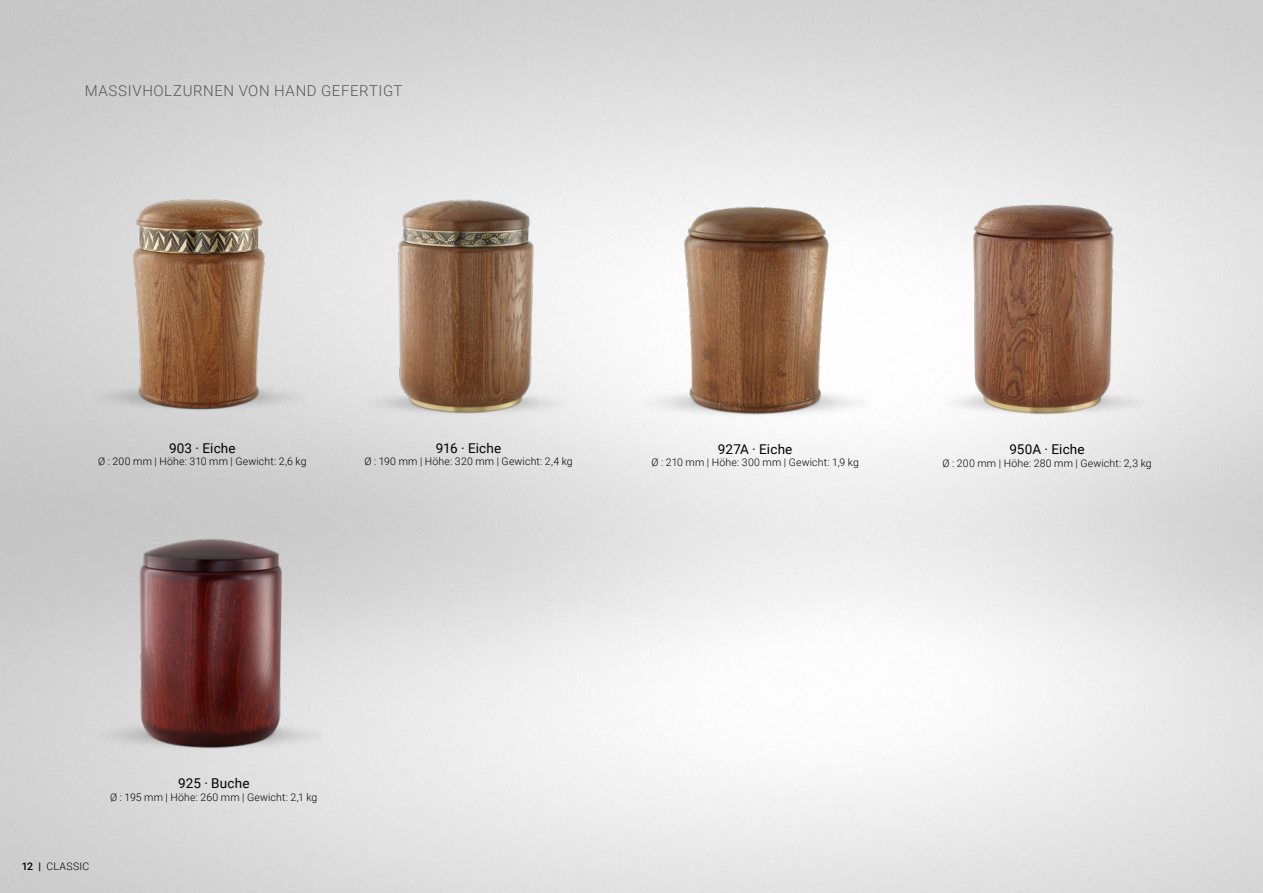
<style>
.page{position:relative;width:1263px;height:893px;background:#fff}
.page>*{position:absolute;margin:0;border:0;box-sizing:border-box;transform-origin:0 0}
.t1{font:300 15px "Roboto";letter-spacing:.04em;color:#575756}
.t2{font:13.5px "Roboto";letter-spacing:.015em;color:#000}
.t3{font:300 10.5px "Roboto";letter-spacing:.02em;color:#000}
.s1{font-weight:500}
</style>
<div class="page">
<img style="left:85px;top:197px;width:226px;height:256px">
<img style="left:365px;top:196px;width:207px;height:259px">
<img style="left:621px;top:198px;width:268px;height:259px">
<img style="left:940px;top:200px;width:214px;height:257px">
<img style="left:95px;top:520px;width:227px;height:272px">
<h1 class="t1" style="left:85px;top:80px;width:319px">MASSIVHOLZURNEN VON HAND GEFERTIGT</h1>
<p class="t2" style="left:169px;top:439px;width:68px">903 · Eiche</p>
<p class="t3" style="left:98px;top:454px;width:210px">Ø : 200 mm | Höhe: 310 mm | Gewicht: 2,6 kg</p>
<p class="t2" style="left:436px;top:438px;width:67px">916 · Eiche</p>
<p class="t3" style="left:364px;top:454px;width:210px">Ø : 190 mm | Höhe: 320 mm | Gewicht: 2,4 kg</p>
<p class="t2" style="left:718px;top:440px;width:76px">927A · Eiche</p>
<p class="t3" style="left:651px;top:455px;width:209px">Ø : 210 mm | Höhe: 300 mm | Gewicht: 1,9 kg</p>
<p class="t2" style="left:1009px;top:439px;width:77px">950A · Eiche</p>
<p class="t3" style="left:942px;top:456px;width:211px">Ø : 200 mm | Höhe: 280 mm | Gewicht: 2,3 kg</p>
<p class="t2" style="left:178px;top:774px;width:73px">925 · Buche</p>
<p class="t3" style="left:110px;top:790px;width:209px">Ø : 195 mm | Höhe: 260 mm | Gewicht: 2,1 kg</p>
<p class="t3" style="left:22px;top:858px;width:69px"><span class="s1">12 |</span> CLASSIC</p>
</div>
